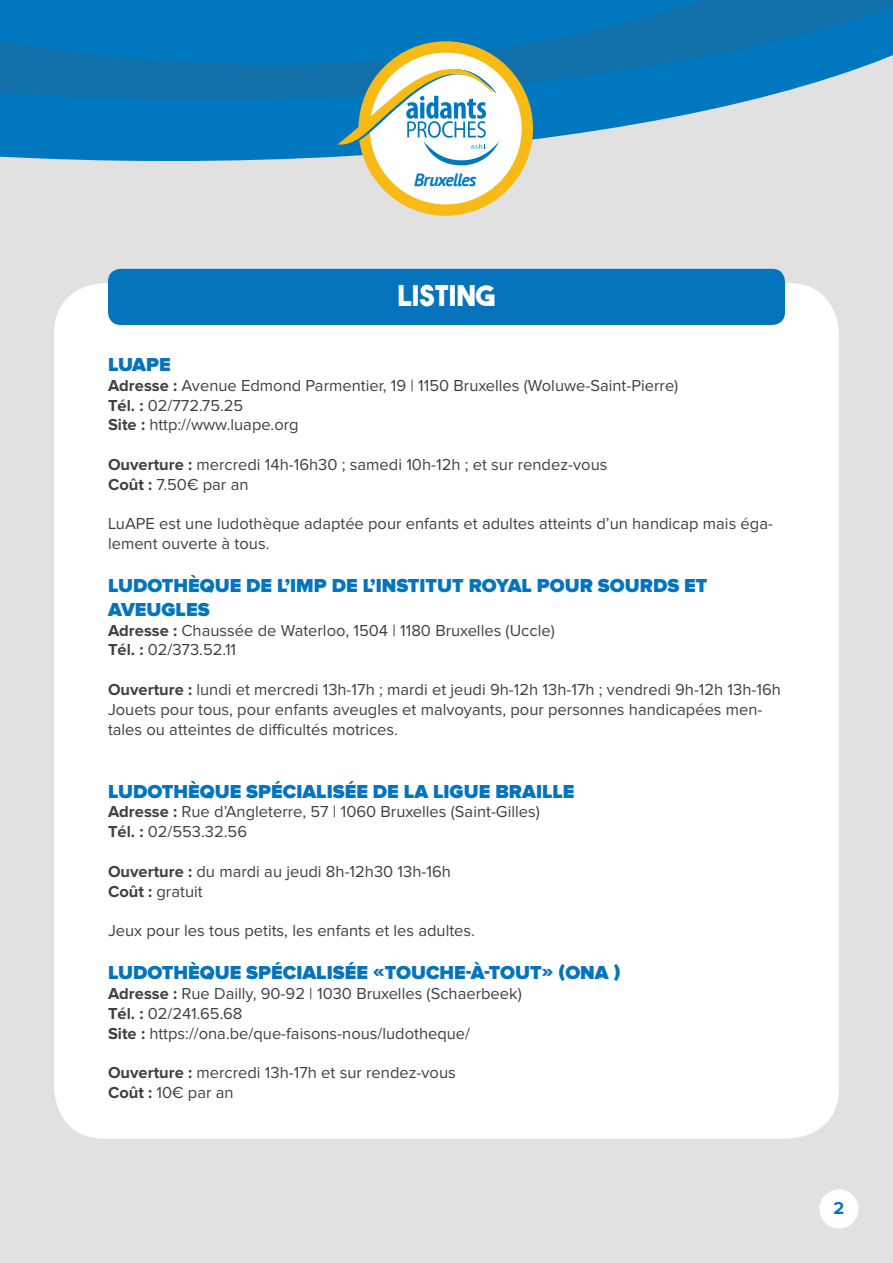
<style>
.page{position:relative;width:893px;height:1263px;background:#e0e1e0}
.page>*{position:absolute;margin:0;border:0;box-sizing:border-box;transform-origin:0 0}
.t1{font:28.5px "The Bold Font";color:#fff}
.t2{font:900 19.5px/23.4px "Proxima Nova";color:#0574bc}
.t3{font:700 18px "Proxima Nova";color:#0574bc}
.t4{font:italic 700 17.85px "PT Sans";letter-spacing:-.04em;color:#0078c0}
.t5{font:16.5px/19.8px "Proxima Nova";color:#3f4143}
.s1{font-weight:700}
</style>
<div class="page">
<svg style="left:0;top:107px;width:721px;height:54px;fill:#0078c0"></svg>
<svg style="left:0;top:71px;width:851px;height:36px;fill:#0778c0"></svg>
<svg style="left:0;top:0;width:893px;height:71px;fill:#0078c0"></svg>
<svg style="left:337px;top:41px;width:196px;height:175px"></svg>
<div style="left:819px;top:1189px;width:39px;height:39px;background:#fff;border-radius:50%"></div>
<div style="left:54px;top:283px;width:785px;height:855px;background:#fff;border-radius:51px"></div>
<div style="left:108px;top:269px;width:677px;height:56px;background:#0574bc;border-radius:13px"></div>
<p class="t4" style="left:414px;top:168px;width:64px">Bruxelles</p>
<h1 class="t1" style="left:397px;top:277px;width:99px">LISTING</h1>
<p class="t2" style="left:108px;top:354px;width:64px">LUAPE</p>
<p class="t5" style="left:108px;top:376px;width:572px"><span class="s1">Adresse :</span> Avenue Edmond Parmentier, 19 | 1150 Bruxelles (Woluwe-Saint-Pierre)<br><span class="s1">Tél. :</span> 02/772.75.25<br><span class="s1">Site :</span> http://www.luape.org</p>
<p class="t5" style="left:108px;top:455px;width:501px"><span class="s1">Ouverture :</span> mercredi 14h-16h30 ; samedi 10h-12h ; et sur rendez-vous<br><span class="s1">Coût :</span> 7.50€ par an</p>
<p class="t5" style="left:108px;top:515px;width:667px">LuAPE est une ludothèque adaptée pour enfants et adultes atteints d’un handicap mais éga&shy;lement ouverte à tous.</p>
<p class="t2" style="left:108px;top:575px;width:601px">LUDOTHÈQUE DE L’IMP DE L’INSTITUT ROYAL POUR SOURDS ET<br>AVEUGLES</p>
<p class="t5" style="left:108px;top:621px;width:448px"><span class="s1">Adresse :</span> Chaussée de Waterloo, 1504 | 1180 Bruxelles (Uccle)<br><span class="s1">Tél. :</span> 02/373.52.11</p>
<p class="t5" style="left:108px;top:680px;width:674px"><span class="s1">Ouverture :</span> lundi et mercredi 13h-17h ; mardi et jeudi 9h-12h 13h-17h ; vendredi 9h-12h 13h-16h<br>Jouets pour tous, pour enfants aveugles et malvoyants, pour personnes handicapées men&shy;tales ou atteintes de difficultés motrices.</p>
<p class="t2" style="left:108px;top:780px;width:468px">LUDOTHÈQUE SPÉCIALISÉE DE LA LIGUE BRAILLE</p>
<p class="t5" style="left:108px;top:803px;width:433px"><span class="s1">Adresse :</span> Rue d’Angleterre, 57 | 1060 Bruxelles (Saint-Gilles)<br><span class="s1">Tél. :</span> 02/553.32.56</p>
<p class="t5" style="left:108px;top:862px;width:344px"><span class="s1">Ouverture :</span> du mardi au jeudi 8h-12h30 13h-16h<br><span class="s1">Coût :</span> gratuit</p>
<p class="t5" style="left:108px;top:921px;width:369px">Jeux pour les tous petits, les enfants et les adultes.</p>
<p class="t2" style="left:108px;top:962px;width:514px">LUDOTHÈQUE SPÉCIALISÉE «TOUCHE-À-TOUT» (ONA )</p>
<p class="t5" style="left:108px;top:984px;width:415px"><span class="s1">Adresse :</span> Rue Dailly, 90-92 | 1030 Bruxelles (Schaerbeek)<br><span class="s1">Tél. :</span> 02/241.65.68<br><span class="s1">Site :</span> https://ona.be/que-faisons-nous/ludotheque/</p>
<p class="t5" style="left:108px;top:1064px;width:349px"><span class="s1">Ouverture :</span> mercredi 13h-17h et sur rendez-vous<br><span class="s1">Coût :</span> 10€ par an</p>
<p class="t3" style="left:834px;top:1199px;width:12px">2</p>
</div>
